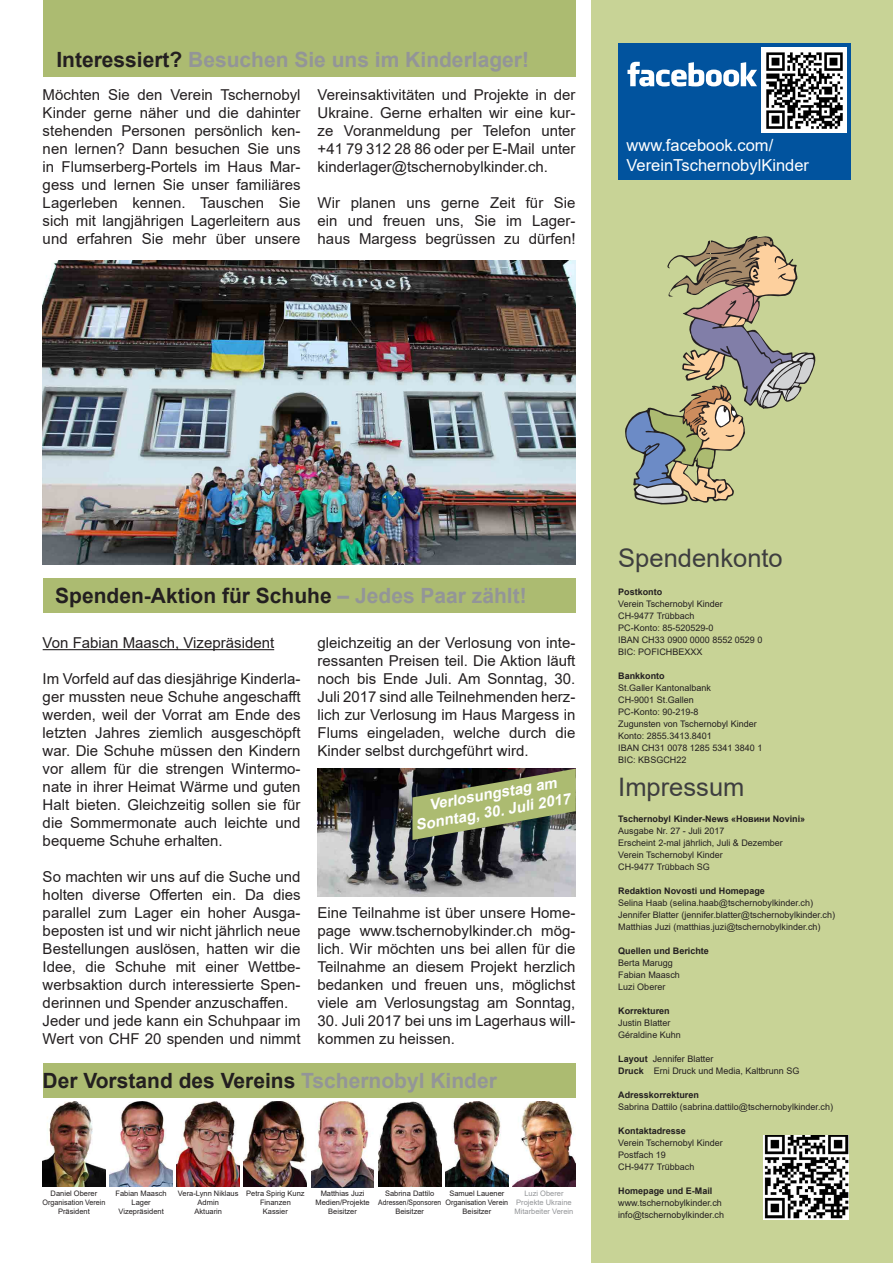
<style>
.page{position:relative;width:893px;height:1263px;background:#fff}
.page>*{position:absolute;margin:0;border:0;box-sizing:border-box;transform-origin:0 0}
.t1{font:25.5px "Arial";color:#3e3e3f}
.t2{font:700 21px "Arial";color:#231f20}
.t3{font:700 21px "Arial";color:#939598}
.t4{font:16.5px/19.8px "Arial";color:#fff}
.t5{font:15px/18px "Arial";color:#231f20;text-align:justify}
.t6{font:italic 700 15px/18px "Arial";color:#fff;text-align:center}
.t7{font:9px/12px "Arial";color:#231f20}
.t8{font:700 9px "Arial";color:#231f20}
.t9{font:7.5px/9px "Arial";color:#231f20;text-align:center}
.t10{font:7.5px/9px "Arial";color:#939598;text-align:center}
.s1{color:#231f20}
.s2{color:#939598}
.s3{font-weight:700}
</style>
<div class="page">
<hr style="left:43px;top:649px;width:231px;height:1px;background:#231f20">
<div style="left:43px;top:0;width:532px;height:77px;background:#acbb71"></div>
<div style="left:591px;top:0;width:302px;height:1263px;background:#c8d396"></div>
<div style="left:43px;top:578px;width:532px;height:34px;background:#acbb71"></div>
<div style="left:43px;top:1063px;width:532px;height:34px;background:#acbb71"></div>
<img style="left:311px;top:1101px;width:63px;height:86px">
<div style="left:618px;top:44px;width:232px;height:136px;background:#01539e"></div>
<svg style="left:627px;top:62px;width:130px;height:24px"></svg>
<img style="left:761px;top:48px;width:85px;height:85px">
<svg style="left:625px;top:236px;width:191px;height:269px"></svg>
<img style="left:763px;top:1135px;width:85px;height:84px">
<img style="left:177px;top:1101px;width:63px;height:85px">
<img style="left:43px;top:1101px;width:62px;height:85px">
<img style="left:513px;top:1101px;width:62px;height:85px">
<img style="left:445px;top:1101px;width:63px;height:85px">
<img style="left:378px;top:1101px;width:63px;height:85px">
<img style="left:110px;top:1101px;width:63px;height:85px">
<img style="left:244px;top:1101px;width:63px;height:85px">
<img style="left:43px;top:260px;width:532px;height:304px">
<img style="left:318px;top:769px;width:257px;height:127px">
<svg style="left:412px;top:769px;width:164px;height:71px;background:#7b855b"></svg>
<h2 class="t3" style="left:56px;top:45px;width:474px"><span class="s1">Interessiert?</span> Besuchen Sie uns im Kinderlager!</h2>
<p class="t5" style="left:43px;top:85px;width:259px">Möchten Sie den Verein Tschernobyl Kinder gerne näher und die dahinter stehenden Personen persönlich ken&shy;nen lernen? Dann besuchen Sie uns in Flumserberg-Portels im Haus Mar&shy;gess und lernen Sie unser familiäres Lagerleben kennen. Tauschen Sie sich mit langjährigen Lagerleitern aus und erfahren Sie mehr über unsere</p>
<p class="t5" style="left:318px;top:85px;width:259px">Vereinsaktivitäten und Projekte in der Ukraine. Gerne erhalten wir eine kur&shy;ze Voranmeldung per Telefon unter +41 79 312 28 86 oder per E-Mail unter kinderlager@tschernobylkinder.ch.</p>
<p class="t5" style="left:318px;top:193px;width:259px">Wir planen uns gerne Zeit für Sie ein und freuen uns, Sie im Lager&shy;haus Margess begrüssen zu dürfen!</p>
<p class="t4" style="left:626px;top:135px;width:184px">www.facebook.com/<br>VereinTschernobylKinder</p>
<h2 class="t2" style="left:55px;top:581px;width:473px">Spenden-Aktion für Schuhe <span class="s2">– Jedes Paar zählt!</span></h2>
<p class="t5" style="left:43px;top:634px;width:233px">Von Fabian Maasch, Vizepräsident</p>
<p class="t5" style="left:43px;top:670px;width:259px">Im Vorfeld auf das diesjährige Kinderla&shy;ger mussten neue Schuhe angeschafft werden, weil der Vorrat am Ende des letzten Jahres ziemlich ausgeschöpft war. Die Schuhe müssen den Kindern vor allem für die strengen Wintermo&shy;nate in ihrer Heimat Wärme und guten Halt bieten. Gleichzeitig sollen sie für die Sommermonate auch leichte und bequeme Schuhe erhalten.</p>
<p class="t5" style="left:43px;top:868px;width:259px;text-align:left">So machten wir uns auf die Suche und holten diverse Offerten ein. Da dies parallel zum Lager ein hoher Ausga&shy;beposten ist und wir nicht jährlich neue Bestellungen auslösen, hatten wir die Idee, die Schuhe mit einer Wettbe&shy;werbsaktion durch interessierte Spen&shy;derinnen und Spender anzuschaffen.<br>Jeder und jede kann ein Schuhpaar im Wert von CHF 20 spenden und nimmt</p>
<p class="t5" style="left:318px;top:634px;width:259px">gleichzeitig an der Verlosung von inte&shy;ressanten Preisen teil. Die Aktion läuft noch bis Ende Juli. Am Sonntag, 30.<br>Juli 2017 sind alle Teilnehmenden herz&shy;lich zur Verlosung im Haus Margess in Flums eingeladen, welche durch die Kinder selbst durchgeführt wird.</p>
<p class="t6" style="left:411px;top:799px;width:158px;rotate:-10deg">Verlosungstag am<br>Sonntag, 30. Juli 2017</p>
<p class="t5" style="left:318px;top:904px;width:259px">Eine Teilnahme ist über unsere Home&shy;page www.tschernobylkinder.ch mög&shy;lich. Wir möchten uns bei allen für die Teilnahme an diesem Projekt herzlich bedanken und freuen uns, möglichst viele am Verlosungstag am Sonntag,</p>
<p class="t5" style="left:318px;top:1012px;width:259px">30. Juli 2017 bei uns im Lagerhaus will&shy;kommen zu heissen.</p>
<h2 class="t2" style="left:43px;top:1065px;width:456px">Der Vorstand des Vereins <span class="s2">Tschernobyl Kinder</span></h2>
<p class="t9" style="left:43px;top:1189px;width:64px">Daniel Oberer<br>Organisation Verein<br>Präsident</p>
<p class="t9" style="left:115px;top:1189px;width:53px">Fabian Maasch<br>Lager<br>Vizepräsident</p>
<p class="t9" style="left:178px;top:1189px;width:62px">Vera-Lynn Niklaus<br>Admin<br>Aktuarin</p>
<p class="t9" style="left:246px;top:1189px;width:60px">Petra Spirig Kunz<br>Finanzen<br>Kassier</p>
<p class="t9" style="left:315px;top:1189px;width:56px">Matthias Juzi<br>Medien/Projekte<br>Beisitzer</p>
<p class="t9" style="left:378px;top:1189px;width:64px">Sabrina Dattilo<br>Adressen/Sponsoren<br>Beisitzer</p>
<p class="t9" style="left:445px;top:1189px;width:64px">Samuel Lauener<br>Organisation Verein<br>Beisitzer</p>
<p class="t10" style="left:515px;top:1189px;width:60px">Luzi Oberer<br>Projekte Ukraine<br>Mitarbeiter Verein</p>
<h1 class="t1" style="left:618px;top:540px;width:166px">Spendenkonto</h1>
<p class="t8" style="left:618px;top:586px;width:46px">Postkonto</p>
<p class="t7" style="left:618px;top:598px;width:146px">Verein Tschernobyl Kinder<br>CH-9477 Trübbach<br>PC-Konto: 85-520529-0<br>IBAN CH33 0900 0000 8552 0529 0<br>BIC: POFICHBEXXX</p>
<p class="t8" style="left:618px;top:670px;width:48px">Bankkonto</p>
<p class="t7" style="left:618px;top:682px;width:146px">St.Galler Kantonalbank<br>CH-9001 St.Gallen<br>PC-Konto: 90-219-8<br>Zugunsten von Tschernobyl Kinder<br>Konto: 2855.3413.8401<br>IBAN CH31 0078 1285 5341 3840 1<br>BIC: KBSGCH22</p>
<h1 class="t1" style="left:618px;top:770px;width:128px">Impressum</h1>
<p class="t8" style="left:618px;top:812px;width:188px">Tschernobyl Kinder-News «Новини Novini»</p>
<p class="t7" style="left:618px;top:824px;width:166px">Ausgabe Nr. 27 - Juli 2017<br>Erscheint 2-mal jährlich, Juli &amp; Dezember<br>Verein Tschernobyl Kinder<br>CH-9477 Trübbach SG</p>
<p class="t8" style="left:618px;top:884px;width:148px">Redaktion Novosti und Homepage</p>
<p class="t7" style="left:618px;top:896px;width:218px">Selina Haab (selina.haab@tschernobylkinder.ch)<br>Jennifer Blatter (jennifer.blatter@tschernobylkinder.ch)<br>Matthias Juzi (matthias.juzi@tschernobylkinder.ch)</p>
<p class="t8" style="left:618px;top:944px;width:92px">Quellen und Berichte</p>
<p class="t7" style="left:618px;top:956px;width:63px">Berta Marugg<br>Fabian Maasch<br>Luzi Oberer</p>
<p class="t8" style="left:618px;top:1004px;width:53px">Korrekturen</p>
<p class="t7" style="left:618px;top:1016px;width:64px">Justin Blatter<br>Géraldine Kuhn</p>
<p class="t7" style="left:618px;top:1052px;width:183px"><span class="s3">Layout</span> Jennifer Blatter<br><span class="s3">Druck</span> Erni Druck und Media, Kaltbrunn SG</p>
<p class="t8" style="left:618px;top:1088px;width:82px">Adresskorrekturen</p>
<p class="t7" style="left:618px;top:1100px;width:216px">Sabrina Dattilo (sabrina.dattilo@tschernobylkinder.ch)</p>
<p class="t8" style="left:618px;top:1124px;width:69px">Kontaktadresse</p>
<p class="t7" style="left:618px;top:1136px;width:106px">Verein Tschernobyl Kinder<br>Postfach 19<br>CH-9477 Trübbach</p>
<p class="t8" style="left:618px;top:1184px;width:96px">Homepage und E-Mail</p>
<p class="t7" style="left:618px;top:1196px;width:107px">www.tschernobylkinder.ch info@tschernobylkinder.ch</p>
</div>
